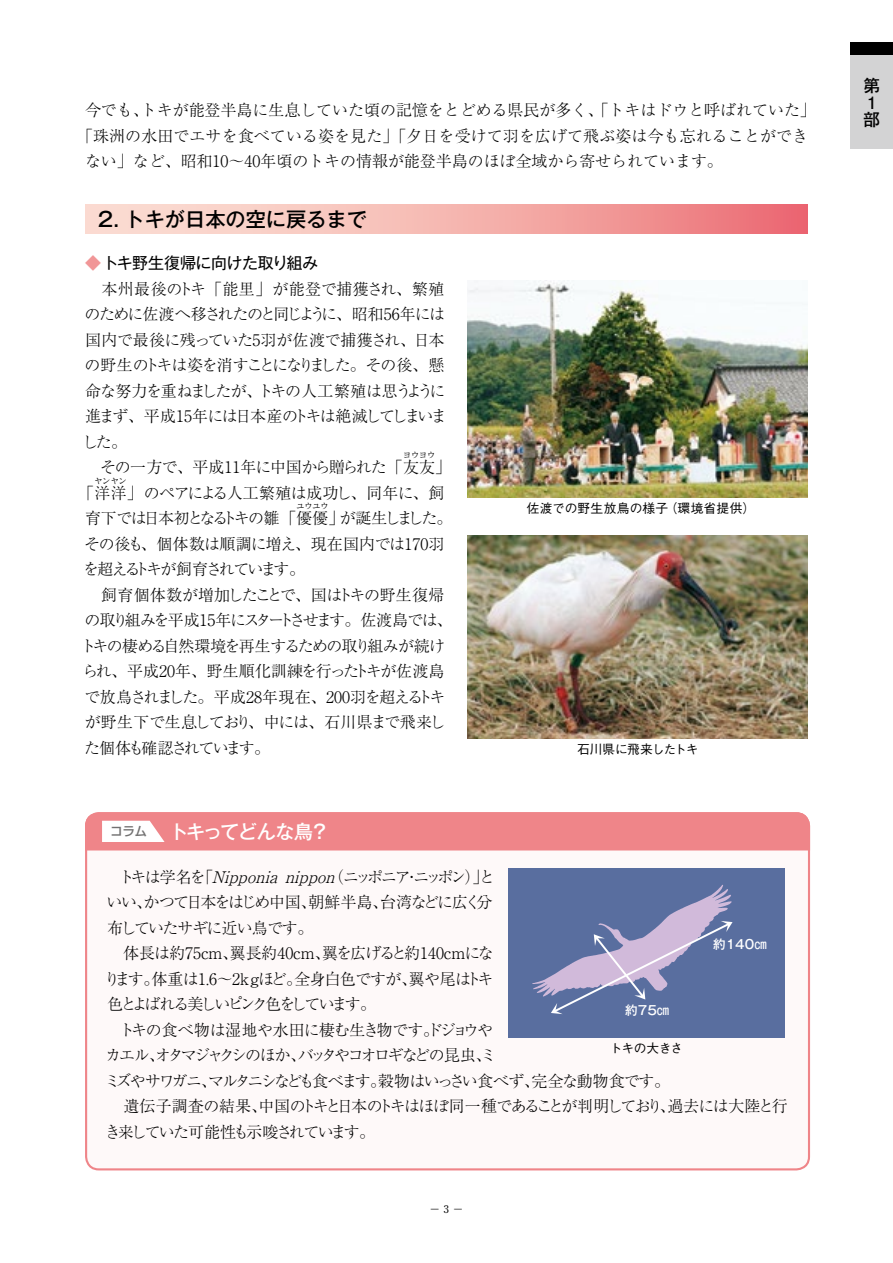
<style>
.page{position:relative;width:893px;height:1263px;background:#fff}
.page>*{position:absolute;margin:0;border:0;box-sizing:border-box;transform-origin:0 0}
.t1{font:500 20.25px "Gothic MB101 Pr 6";color:#000}
.t2{font:500 19.2px "Gothic MB101 Pr 6";letter-spacing:-.075em;color:#fff}
.t3{font:700 16.95px/17px "Futo Go B101 Pr 6";color:#000}
.t4{font:300 15.9px/25.5px "Ryumin Pr 6";letter-spacing:-.1em;color:#000}
.t5{font:300 15.9px/25.5px "Ryumin Pr 6";letter-spacing:-.065em;color:#000}
.t6{font:300 15.9px/25.5px "Ryumin Pr 6";letter-spacing:-.045em;color:#000}
.t7{font:300 15.9px/25.5px "Ryumin Pr 6";letter-spacing:.005em;color:#000}
.t8{font:300 15.9px "Ryumin Pr 6";color:#000}
.t9{font:300 15.9px "Ryumin Pr 6";letter-spacing:-.125em;color:#000}
.t10{font:15.9px "Gothic MB101 Pr 6";letter-spacing:-.025em;color:#000}
.t11{font:500 12.75px "Gothic BBB Pr 6";letter-spacing:.02em;color:#000}
.t12{font:500 12.75px "Gothic BBB Pr 6";letter-spacing:-.045em;color:#000}
.t13{font:500 12.75px "Gothic BBB Pr 6";letter-spacing:-.005em;color:#000}
.t14{font:500 12.75px "UD Shin Go Pro";color:#727171}
.t15{font:500 12.6px "Gothic MB101 Pr 6";color:#fff}
.t16{font:700 10.65px "Futo Min A101 Pr 6";color:#000}
.t17{font:300 7.95px "Ryumin Pr 6";color:#000}
.s1{color:#f19697}
.s2{font-style:italic}
</style>
<div class="page">
<div style="left:850px;top:43px;width:43px;height:106px;background:#d3d3d4"></div>
<div style="left:850px;top:43px;width:43px;height:12px;background:#000"></div>
<div style="left:86px;top:813px;width:723px;height:356px;background:#fef9f9;border-radius:13px"></div>
<div style="left:508px;top:868px;width:276px;height:170px;background:#596e9f"></div>
<svg style="left:532px;top:885px;width:200px;height:129px"></svg>
<svg style="left:85px;top:812px;width:726px;height:39px;background:#ef8c8f"></svg>
<img style="left:468px;top:281px;width:340px;height:216px">
<img style="left:468px;top:536px;width:340px;height:203px">
<svg style="left:85px;top:204px;width:723px;height:30px;background:#f4afab"></svg>
<p class="t3" style="left:863px;top:76px;width:18px">第</p>
<p class="t8" style="left:85px;top:98px;width:732px">今でも、トキが能登半島に生息していた頃の記憶をとどめる県民が多く、「トキはドウと呼ばれていた」</p>
<p class="t3" style="left:863px;top:93px;width:18px">1部</p>
<p class="t7" style="left:85px;top:122px;width:725px;text-indent:-8px">「珠洲の水田でエサを食べている姿を見た」「夕日を受けて羽を広げて飛ぶ姿は今も忘れることができない」など、昭和10～40年頃のトキの情報が能登半島のほぼ全域から寄せられています。</p>
<p class="t1" style="left:98px;top:202px;width:271px">2. トキが日本の空に戻るまで</p>
<p class="t10" style="left:85px;top:250px;width:235px"><span class="s1">◆</span> トキ野生復帰に向けた取り組み</p>
<p class="t6" style="left:82px;top:275px;width:371px">　本州最後のトキ「能里」が能登で捕獲され、繁殖のために佐渡へ移されたのと同じように、昭和56年には国内で最後に残っていた5羽が佐渡で捕獲され、日本の野生のトキは姿を消すことになりました。その後、懸命な努力を重ねましたが、トキの人工繁殖は思うように進まず、平成15年には日本産のトキは絶滅してしまいました。<br>　その一方で、平成11年に中国から贈られた「友友」</p>
<p class="t17" style="left:403px;top:449px;width:34px">ヨウヨウ</p>
<p class="t6" style="left:78px;top:479px;width:368px">「洋洋」のペアによる人工繁殖は成功し、同年に、飼</p>
<p class="t17" style="left:94px;top:475px;width:34px">ヤンヤン</p>
<p class="t9" style="left:85px;top:506px;width:369px">育下では日本初となるトキの雛「優優」が誕生しました。</p>
<p class="t17" style="left:297px;top:500px;width:33px">ユウユウ</p>
<p class="t5" style="left:80px;top:530px;width:374px">その後も、個体数は順調に増え、現在国内では170羽を超えるトキが飼育されています。<br>　飼育個体数が増加したことで、国はトキの野生復帰の取り組みを平成15年にスタートさせます。佐渡島では、トキの棲める自然環境を再生するための取り組みが続けられ、平成20年、野生順化訓練を行ったトキが佐渡島で放鳥されました。平成28年現在、200羽を超えるトキが野生下で生息しており、中には、石川県まで飛来した個体も確認されています。</p>
<p class="t2" style="left:116px;top:815px;width:212px">　　　トキってどんな鳥?</p>
<p class="t14" style="left:110px;top:821px;width:39px">コラム</p>
<p class="t11" style="left:527px;top:498px;width:230px">佐渡での野生放鳥の様子（環境省提供）</p>
<p class="t12" style="left:577px;top:739px;width:123px">石川県に飛来したトキ</p>
<p class="t4" style="left:104px;top:863px;width:685px">　トキは学名を「<span class="s2">Nipponia nippon</span>（ニッポニア・ニッポン）」と<br>いい、かつて日本をはじめ中国、朝鮮半島、台湾などに広く分<br>布していたサギに近い鳥です。<br>　体長は約75cm、翼長約40cm、翼を広げると約140cmにな<br>ります。体重は1.6～2kgほど。全身白色ですが、翼や尾はトキ<br>色とよばれる美しいピンク色をしています。<br>　トキの食べ物は湿地や水田に棲む生き物です。ドジョウや<br>カエル、オタマジャクシのほか、バッタやコオロギなどの昆虫、ミ<br>ミズやサワガニ、マルタニシなども食べます。穀物はいっさい食べず、完全な動物食です。<br>　遺伝子調査の結果、中国のトキと日本のトキはほぼ同一種であることが判明しており、過去には大陸と行き来していた可能性も示唆されています。</p>
<p class="t15" style="left:713px;top:934px;width:55px">約140㎝</p>
<p class="t15" style="left:625px;top:1000px;width:46px">約75㎝</p>
<p class="t13" style="left:609px;top:1038px;width:75px">トキの大きさ</p>
<p class="t16" style="left:429px;top:1200px;width:36px">− 3 −</p>
</div>
